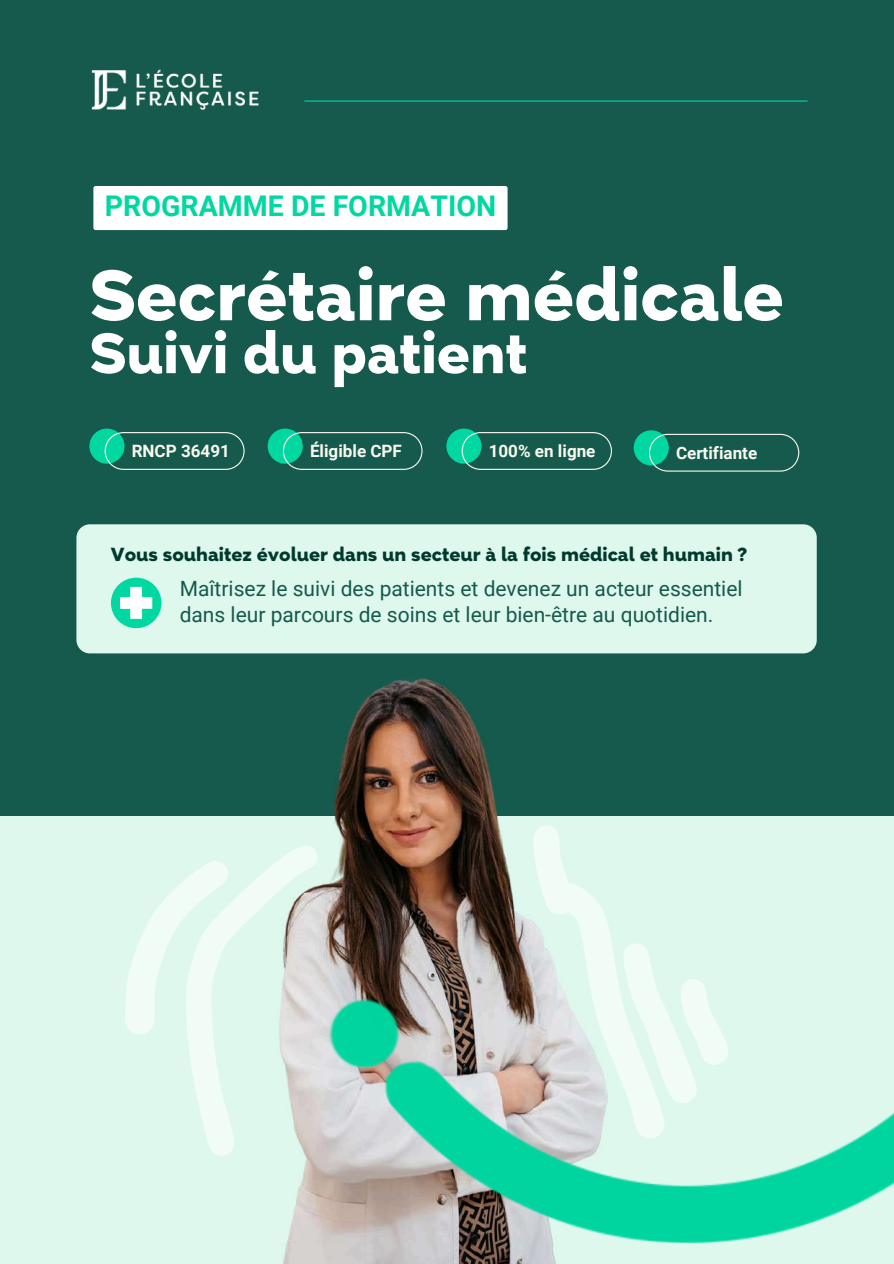
<style>
.page{position:relative;width:894px;height:1264px;background:#fff}
.page>*{position:absolute;margin:0;border:0;box-sizing:border-box;transform-origin:0 0}
.t1{font:800 81px "Magenos";color:#fff}
.t2{font:800 64.5px "Magenos";color:#fff}
.t3{font:700 28.5px "Roboto";color:#00d7a1}
.t4{font:800 21.6px "Magenos";color:#003a2e}
.t5{font:21px/25.8px "Roboto";color:#155a4c}
.t6{font:700 17.1px "Roboto";color:#faf9f0}
</style>
<div class="page">
<div style="left:0;top:0;width:893px;height:1263px;background:#155a4c"></div>
<hr style="left:304px;top:100px;width:503px;height:2px;background:#00d7a1">
<div style="left:89px;top:428px;width:35px;height:35px;background:#00d7a1;border-radius:50%"></div>
<svg style="left:105px;top:432px;width:139px;height:38px"></svg>
<div style="left:267px;top:428px;width:36px;height:35px;background:#00d7a1;border-radius:50%"></div>
<svg style="left:283px;top:432px;width:139px;height:38px"></svg>
<div style="left:446px;top:428px;width:35px;height:35px;background:#00d7a1;border-radius:50%"></div>
<svg style="left:461px;top:432px;width:151px;height:38px"></svg>
<div style="left:633px;top:430px;width:35px;height:35px;background:#00d7a1;border-radius:50%"></div>
<svg style="left:648px;top:434px;width:151px;height:37px"></svg>
<img style="left:0;top:579px;width:893px;height:684px">
<div style="left:76px;top:524px;width:740px;height:129px;background:#def8ed;border-radius:13px"></div>
<svg style="left:111px;top:577px;width:50px;height:51px"></svg>
<img style="left:91px;top:69px;width:168px;height:42px">
<img style="left:277px;top:956px;width:616px;height:307px">
<svg style="left:125px;top:845px;width:192px;height:310px"></svg>
<svg style="left:532px;top:825px;width:195px;height:313px"></svg>
<div style="left:93px;top:186px;width:414px;height:44px;background:#fff;border-radius:2px"></div>
<h3 class="t3" style="left:105px;top:190px;width:393px">PROGRAMME DE FORMATION</h3>
<h1 class="t1" style="left:89px;top:252px;width:696px">Secrétaire médicale</h1>
<h2 class="t2" style="left:89px;top:319px;width:439px">Suivi du patient</h2>
<p class="t6" style="left:132px;top:441px;width:100px">RNCP 36491</p>
<p class="t6" style="left:310px;top:441px;width:93px">Éligible CPF</p>
<p class="t6" style="left:488px;top:441px;width:108px">100% en ligne</p>
<p class="t6" style="left:675px;top:443px;width:83px">Certifiante</p>
<p class="t4" style="left:111px;top:543px;width:637px">Vous souhaitez évoluer dans un secteur à la fois médical et humain ?</p>
<p class="t5" style="left:180px;top:576px;width:564px">Maîtrisez le suivi des patients et devenez un acteur essentiel dans leur parcours de soins et leur bien-être au quotidien.</p>
</div>
